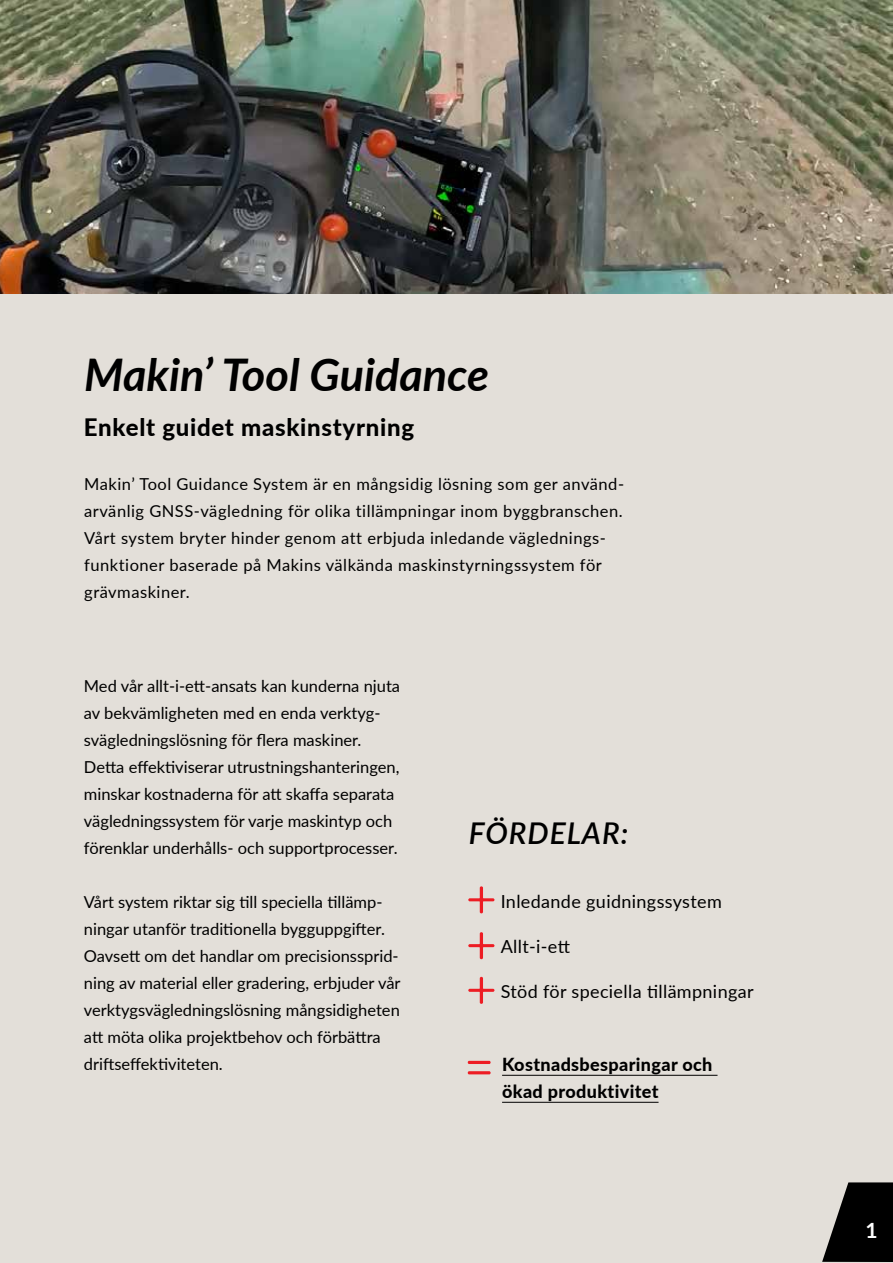
<style>
.page{position:relative;width:893px;height:1263px;background:#fff}
.page>*{position:absolute;margin:0;border:0;box-sizing:border-box;transform-origin:0 0}
.t1{font:italic 700 45px "Lato";color:#000}
.t2{font:italic 600 30px "Lato";letter-spacing:.03em;color:#000}
.t3{font:800 24px "Lato";letter-spacing:.03em;color:#000}
.t4{font:700 21px "Lato";color:#fff}
.t5{font:18px "Lato";letter-spacing:.02em;color:#000}
.t6{font:800 18px/27px "Lato";letter-spacing:.02em;color:#000}
.t7{font:16.5px/27px "Lato";color:#000}
.t8{font:16.5px/27px "Lato";letter-spacing:.03em;color:#000}
</style>
<div class="page">
<div style="left:0;top:173px;width:893px;height:1090px;background:#e3dfd9"></div>
<img style="left:0;top:0;width:893px;height:294px">
<svg style="left:822px;top:1182px;width:71px;height:80px"></svg>
<hr style="left:468px;top:1061px;width:23px;height:3px;background:#ed1d24">
<hr style="left:468px;top:1071px;width:23px;height:3px;background:#ed1d24">
<svg style="left:468px;top:886px;width:26px;height:27px"></svg>
<svg style="left:468px;top:932px;width:26px;height:27px"></svg>
<svg style="left:468px;top:977px;width:26px;height:27px"></svg>
<hr style="left:502px;top:1075px;width:215px;height:1px;background:#000">
<hr style="left:502px;top:1102px;width:156px;height:1px;background:#000">
<h1 class="t1" style="left:84px;top:341px;width:406px">Makin’ Tool Guidance</h1>
<h3 class="t3" style="left:84px;top:410px;width:332px">Enkelt guidet maskinstyrning</h3>
<p class="t8" style="left:84px;top:470px;width:541px">Makin’ Tool Guidance System är en mångsidig lösning som ger använd&shy;arvänlig GNSS-vägledning för olika tillämpningar inom byggbranschen.<br>Vårt system bryter hinder genom att erbjuda inledande väglednings&shy;funktioner baserade på Makins välkända maskinstyrningssystem för grävmaskiner.</p>
<p class="t7" style="left:84px;top:672px;width:318px">Med vår allt-i-ett-ansats kan kunderna njuta av bekvämligheten med en enda verktyg&shy;svägledningslösning för flera maskiner.<br>Detta effektiviserar utrustningshanteringen, minskar kostnaderna för att skaffa separata vägledningssystem för varje maskintyp och förenklar underhålls- och supportprocesser.</p>
<p class="t7" style="left:84px;top:888px;width:318px">Vårt system riktar sig till speciella tillämp&shy;ningar utanför traditionella bygguppgifter.<br>Oavsett om det handlar om precisionssprid&shy;ning av material eller gradering, erbjuder vår verktygsvägledningslösning mångsidigheten att möta olika projektbehov och förbättra driftseffektiviteten.</p>
<h2 class="t2" style="left:469px;top:811px;width:161px">FÖRDELAR:</h2>
<p class="t5" style="left:501px;top:888px;width:223px">Inledande guidningssystem</p>
<p class="t5" style="left:501px;top:933px;width:71px">Allt-i-ett</p>
<p class="t5" style="left:501px;top:978px;width:254px">Stöd för speciella tillämpningar</p>
<p class="t6" style="left:502px;top:1050px;width:212px">Kostnadsbesparingar och ökad produktivitet</p>
<p class="t4" style="left:865px;top:1215px;width:14px">1</p>
</div>
